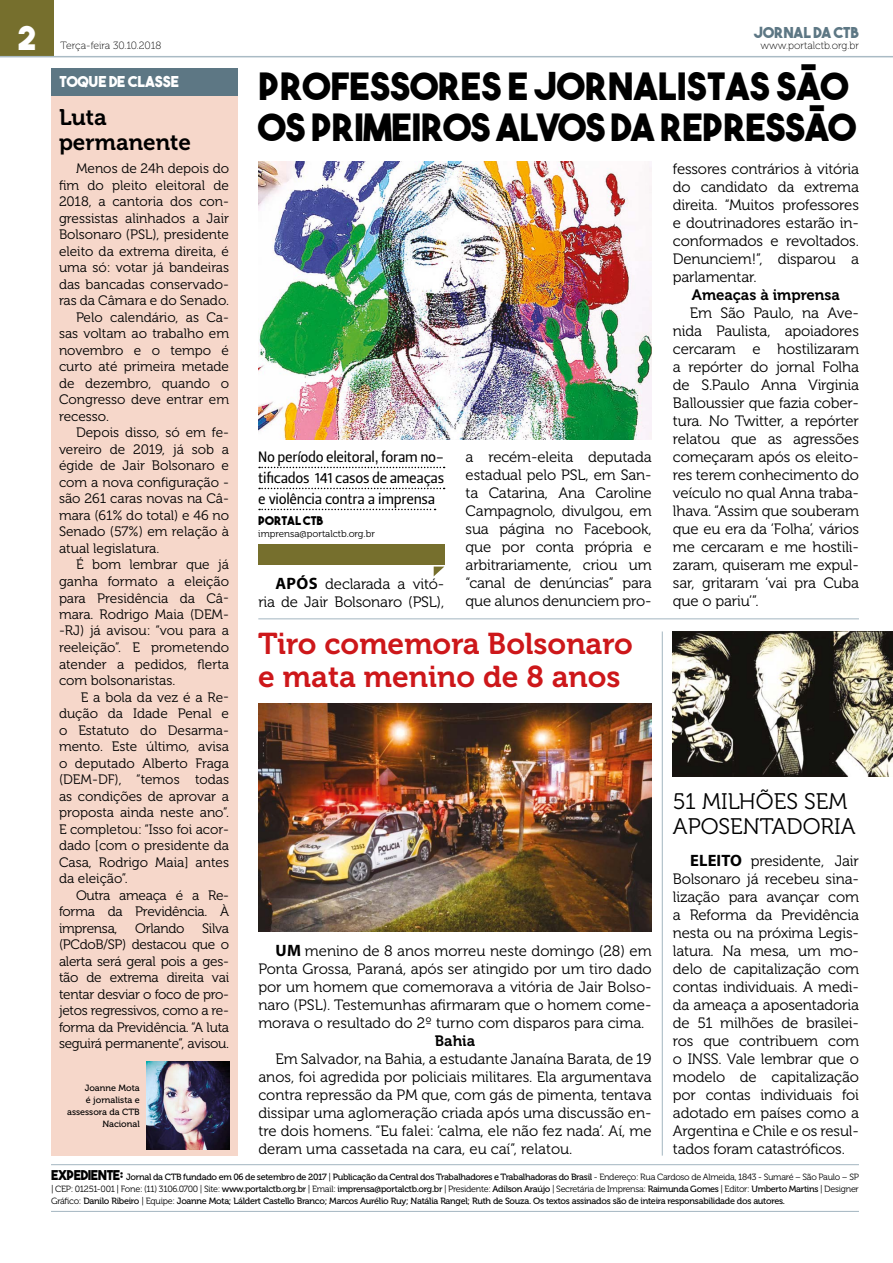
<style>
.page{position:relative;width:893px;height:1263px;background:#fff}
.page>*{position:absolute;margin:0;border:0;box-sizing:border-box;transform-origin:0 0}
.t1{font:37.5px/40.5px "The Bold Font";letter-spacing:-.01em;color:#000}
.t2{font:33px "The Bold Font";color:#fff}
.t3{font:30px/33px "Museo 700";color:#cd171a}
.t4{font:22.5px/25.5px "Museo 300";color:#000}
.t5{font:22.5px/25.5px "Museo 700";color:#000}
.t6{font:15px/18px "Museo 300";letter-spacing:-.01em;color:#000;text-align:justify}
.t7{font:15px/21px "Leitura Sans Grot 2";letter-spacing:-.02em;color:#000;text-align:justify}
.t8{font:15px "Museo 700";color:#000}
.t9{font:15px "The Bold Font";color:#fff}
.t10{font:15px "The Bold Font";color:#5d7784}
.t11{font:13.65px/16.5px "Museo 300";color:#000;text-align:justify}
.t12{font:13.65px "Museo 300";letter-spacing:-.02em;color:#000}
.t13{font:12px "The Bold Font";color:#000}
.t14{font:10.5px "Museo 100";color:#000}
.t15{font:9.75px "Museo 300";color:#000}
.t16{font:9px "Museo 500";letter-spacing:-.03em;color:#000}
.t17{font:9px "Museo 300";letter-spacing:-.03em;color:#000}
.t18{font:9px/12px "Museo 500";color:#000;text-align:right}
.s1{font-family:"Myriad Pro";font-weight:700;font-size:16.5px}
.s2{font-family:"The Bold Font";font-size:13.5px}
.s3{font-family:"Museo 300"}
.s4{font-family:"Museo 500"}
</style>
<div class="page">
<div style="left:0;top:0;width:53px;height:57px;background:#766f2d"></div>
<hr style="left:0;top:56px;width:893px;height:1px;background:#aabbc5">
<hr style="left:51px;top:1164px;width:808px;height:1px;background:#aabbc5">
<hr style="left:258px;top:618px;width:601px;height:1px;background:#aabbc5">
<hr style="left:662px;top:631px;width:1px;height:524px;background:#aabbc5">
<hr style="left:51px;top:1211px;width:808px;height:1px;background:#aabbc5">
<div style="left:51px;top:68px;width:186px;height:1088px;background:#f6d7ca"></div>
<div style="left:51px;top:68px;width:186px;height:28px;background:#5d7784"></div>
<img style="left:147px;top:1062px;width:82px;height:87px">
<div style="left:258px;top:544px;width:186px;height:21px;background:#766f2d"></div>
<svg style="left:433px;top:567px;width:11px;height:9px"></svg>
<svg style="left:259px;top:467px;width:186px;height:1px"></svg>
<svg style="left:259px;top:488px;width:186px;height:1px"></svg>
<svg style="left:259px;top:509px;width:177px;height:1px"></svg>
<img style="left:258px;top:162px;width:394px;height:278px">
<img style="left:258px;top:703px;width:394px;height:228px">
<img style="left:673px;top:631px;width:220px;height:145px">
<h2 class="t2" style="left:17px;top:17px;width:21px">2</h2>
<p class="t10" style="left:754px;top:23px;width:106px">JORNAL DA CTB</p>
<p class="t14" style="left:61px;top:40px;width:102px">Terça-feira 30.10.2018</p>
<p class="t14" style="left:760px;top:40px;width:100px">www.portalctb.org.br</p>
<p class="t9" style="left:60px;top:72px;width:121px">TOQUE DE CLASSE</p>
<h3 class="t5" style="left:59px;top:104px;width:133px">Luta permanente</h3>
<p class="t11" style="left:76px;top:161px;width:155px">Menos de 24h depois do</p>
<p class="t11" style="left:59px;top:177px;width:172px">fim do pleito eleitoral de</p>
<p class="t11" style="left:59px;top:194px;width:172px">2018, a cantoria dos con-</p>
<p class="t11" style="left:59px;top:210px;width:172px">gressistas alinhados a Jair</p>
<p class="t11" style="left:59px;top:227px;width:172px">Bolsonaro (PSL), presidente</p>
<p class="t11" style="left:59px;top:243px;width:172px">eleito da extrema direita, é</p>
<p class="t11" style="left:59px;top:260px;width:172px">uma só: votar já bandeiras</p>
<p class="t11" style="left:59px;top:276px;width:172px">das bancadas conservado-</p>
<p class="t11" style="left:59px;top:293px;width:172px">ras da Câmara e do Senado.</p>
<p class="t11" style="left:76px;top:309px;width:155px">Pelo calendário, as Ca-</p>
<p class="t11" style="left:59px;top:326px;width:172px">sas voltam ao trabalho em</p>
<p class="t11" style="left:59px;top:342px;width:172px">novembro e o tempo é</p>
<p class="t11" style="left:59px;top:359px;width:172px">curto até primeira metade</p>
<p class="t11" style="left:59px;top:375px;width:172px">de dezembro, quando o</p>
<p class="t11" style="left:59px;top:392px;width:172px">Congresso deve entrar em</p>
<p class="t11" style="left:59px;top:408px;width:51px">recesso.</p>
<p class="t11" style="left:76px;top:425px;width:155px">Depois disso, só em fe-</p>
<p class="t11" style="left:59px;top:441px;width:172px">vereiro de 2019, já sob a</p>
<p class="t11" style="left:59px;top:458px;width:172px">égide de Jair Bolsonaro e</p>
<p class="t11" style="left:59px;top:474px;width:172px">com a nova configuração -</p>
<p class="t11" style="left:59px;top:491px;width:172px">são 261 caras novas na Câ-</p>
<p class="t11" style="left:59px;top:507px;width:172px">mara (61% do total) e 46 no</p>
<p class="t11" style="left:59px;top:524px;width:172px">Senado (57%) em relação à</p>
<p class="t11" style="left:59px;top:540px;width:102px">atual legislatura.</p>
<p class="t11" style="left:76px;top:557px;width:155px">É bom lembrar que já</p>
<p class="t11" style="left:59px;top:573px;width:172px">ganha formato a eleição</p>
<p class="t11" style="left:59px;top:590px;width:172px">para Presidência da Câ-</p>
<p class="t11" style="left:59px;top:606px;width:172px">mara. Rodrigo Maia (DEM-</p>
<p class="t11" style="left:59px;top:623px;width:172px">-RJ) já avisou: “vou para a</p>
<p class="t11" style="left:59px;top:639px;width:172px">reeleição”. E prometendo</p>
<p class="t11" style="left:59px;top:656px;width:172px">atender a pedidos, flerta</p>
<p class="t11" style="left:59px;top:672px;width:118px">com bolsonaristas.</p>
<p class="t11" style="left:81px;top:689px;width:150px">E a bola da vez é a Re-</p>
<p class="t11" style="left:59px;top:705px;width:172px">dução da Idade Penal e</p>
<p class="t11" style="left:59px;top:722px;width:172px">o Estatuto do Desarma-</p>
<p class="t11" style="left:59px;top:738px;width:172px">mento. Este último, avisa</p>
<p class="t11" style="left:59px;top:755px;width:172px">o deputado Alberto Fraga</p>
<p class="t11" style="left:59px;top:771px;width:172px">(DEM-DF), “temos todas</p>
<p class="t11" style="left:59px;top:788px;width:172px">as condições de aprovar a</p>
<p class="t11" style="left:59px;top:804px;width:172px">proposta ainda neste ano”.</p>
<p class="t11" style="left:59px;top:821px;width:172px">E completou: “Isso foi acor-</p>
<p class="t11" style="left:59px;top:837px;width:172px">dado [com o presidente da</p>
<p class="t11" style="left:59px;top:854px;width:172px">Casa, Rodrigo Maia] antes</p>
<p class="t11" style="left:59px;top:870px;width:70px">da eleição”.</p>
<p class="t12" style="left:76px;top:887px;width:155px">Outra ameaça é a Re-</p>
<p class="t12" style="left:59px;top:904px;width:172px">forma da Previdência. À</p>
<p class="t12" style="left:59px;top:920px;width:60px">imprensa,</p>
<p class="t12" style="left:135px;top:920px;width:51px">Orlando</p>
<p class="t11" style="left:59px;top:920px;width:172px;text-indent:143px">Silva (PCdoB/SP) destacou que o alerta será geral pois a ges&shy;tão de extrema direita vai tentar desviar o foco de pro&shy;jetos regressivos, como a re&shy;forma da Previdência. “A luta seguirá permanente”, avisou.</p>
<p class="t18" style="left:67px;top:1082px;width:74px">Joanne Mota<br>é jornalista e assessora da CTB<br>Nacional</p>
<h1 class="t1" style="left:258px;top:66px;width:599px">PROFESSORES E JORNALISTAS SÃO<br>OS PRIMEIROS ALVOS DA REPRESSÃO</h1>
<p class="t7" style="left:258px;top:447px;width:188px">No período eleitoral, foram no&shy;tificados 141 casos de ameaças e violência contra a imprensa</p>
<p class="t13" style="left:258px;top:513px;width:66px">PORTAL CTB</p>
<p class="t15" style="left:258px;top:528px;width:118px">imprensa@portalctb.org.br</p>
<p class="t6" style="left:258px;top:575px;width:188px;text-align:right"><span class="s1">APÓS</span> declarada a vitó&shy;ria de Jair Bolsonaro (PSL),</p>
<p class="t6" style="left:466px;top:448px;width:188px">a recém-eleita deputada estadual pelo PSL, em San&shy;ta Catarina, Ana Caroline Campagnolo, divulgou, em sua página no Facebook, que por conta própria e arbitrariamente, criou um “canal de denúncias” para que alunos denunciem pro-</p>
<h3 class="t3" style="left:258px;top:628px;width:376px">Tiro comemora Bolsonaro e mata menino de 8 anos</h3>
<p class="t6" style="left:673px;top:160px;width:188px">fessores contrários à vitória do candidato da extrema direita. “Muitos professores e doutrinadores estarão in&shy;conformados e revoltados.<br>Denunciem!”, disparou a parlamentar.</p>
<p class="t8" style="left:692px;top:286px;width:150px">Ameaças à imprensa</p>
<p class="t6" style="left:673px;top:304px;width:188px;text-indent:17px">Em São Paulo, na Ave&shy;nida Paulista, apoiadores cercaram e hostilizaram a repórter do jornal Folha de S.Paulo Anna Virginia Balloussier que fazia cober&shy;tura. No Twitter, a repórter relatou que as agressões começaram após os eleito&shy;res terem conhecimento do veículo no qual Anna traba&shy;lhava. “Assim que souberam que eu era da ‘Folha’, vários me cercaram e me hostili&shy;zaram, quiseram me expul&shy;sar, gritaram ‘vai pra Cuba que o pariu’”.</p>
<p class="t6" style="left:258px;top:942px;width:395px;text-indent:17px"><span class="s1">UM</span> menino de 8 anos morreu neste domingo (28) em Ponta Grossa, Paraná, após ser atingido por um tiro dado por um homem que comemorava a vitória de Jair Bolso&shy;naro (PSL). Testemunhas afirmaram que o homem come&shy;morava o resultado do 2º turno com disparos para cima.</p>
<p class="t8" style="left:435px;top:1032px;width:42px">Bahia</p>
<p class="t6" style="left:258px;top:1050px;width:395px;text-indent:17px">Em Salvador, na Bahia, a estudante Janaína Barata, de 19 anos, foi agredida por policiais militares. Ela argumentava contra repressão da PM que, com gás de pimenta, tentava dissipar uma aglomeração criada após uma discussão en&shy;tre dois homens. “Eu falei: ‘calma, ele não fez nada’. Aí, me deram uma cassetada na cara, eu caí”, relatou.</p>
<h3 class="t4" style="left:673px;top:789px;width:184px">51 MILHÕES SEM<br>APOSENTADORIA</h3>
<p class="t6" style="left:673px;top:852px;width:188px;text-indent:17px"><span class="s1">ELEITO</span> presidente, Jair Bolsonaro já recebeu sina&shy;lização para avançar com a Reforma da Previdência nesta ou na próxima Legis&shy;latura. Na mesa, um mo&shy;delo de capitalização com contas individuais. A medi&shy;da ameaça a aposentadoria de 51 milhões de brasilei&shy;ros que contribuem com o INSS. Vale lembrar que o modelo de capitalização por contas individuais foi adotado em países como a Argentina e Chile e os resul&shy;tados foram catastróficos.</p>
<p class="t16" style="left:51px;top:1172px;width:809px"><span class="s2">EXPEDIENTE:</span> Jornal da CTB fundado em 06 de setembro de 2017 <span class="s3">|</span> Publicação da Central dos Trabalhadores e Trabalhadoras do Brasil <span class="s3">- Endereço: Rua Cardoso de Almeida, 1843 - Sumaré – São Paulo – SP</span></p>
<p class="t17" style="left:51px;top:1184px;width:809px">| CEP: 01251-001 | Fone: (11) 3106.0700 | Site: <span class="s4">www.portalctb.org.br</span> | Email: <span class="s4">imprensa@portalctb.org.br</span> | Presidente: <span class="s4">Adilson Araújo</span> | Secretária de Imprensa: <span class="s4">Raimunda Gomes</span> | Editor: <span class="s4">Umberto Martins</span> | Designer</p>
<p class="t16" style="left:51px;top:1196px;width:735px"><span class="s3">Gráfico:</span> Danilo Ribeiro <span class="s3">| Equipe:</span> Joanne Mota; Láldert Castello Branco; Marcos Aurélio Ruy; Natália Rangel; Ruth de Souza. Os textos assinados são de inteira responsabilidade dos autores.</p>
</div>
